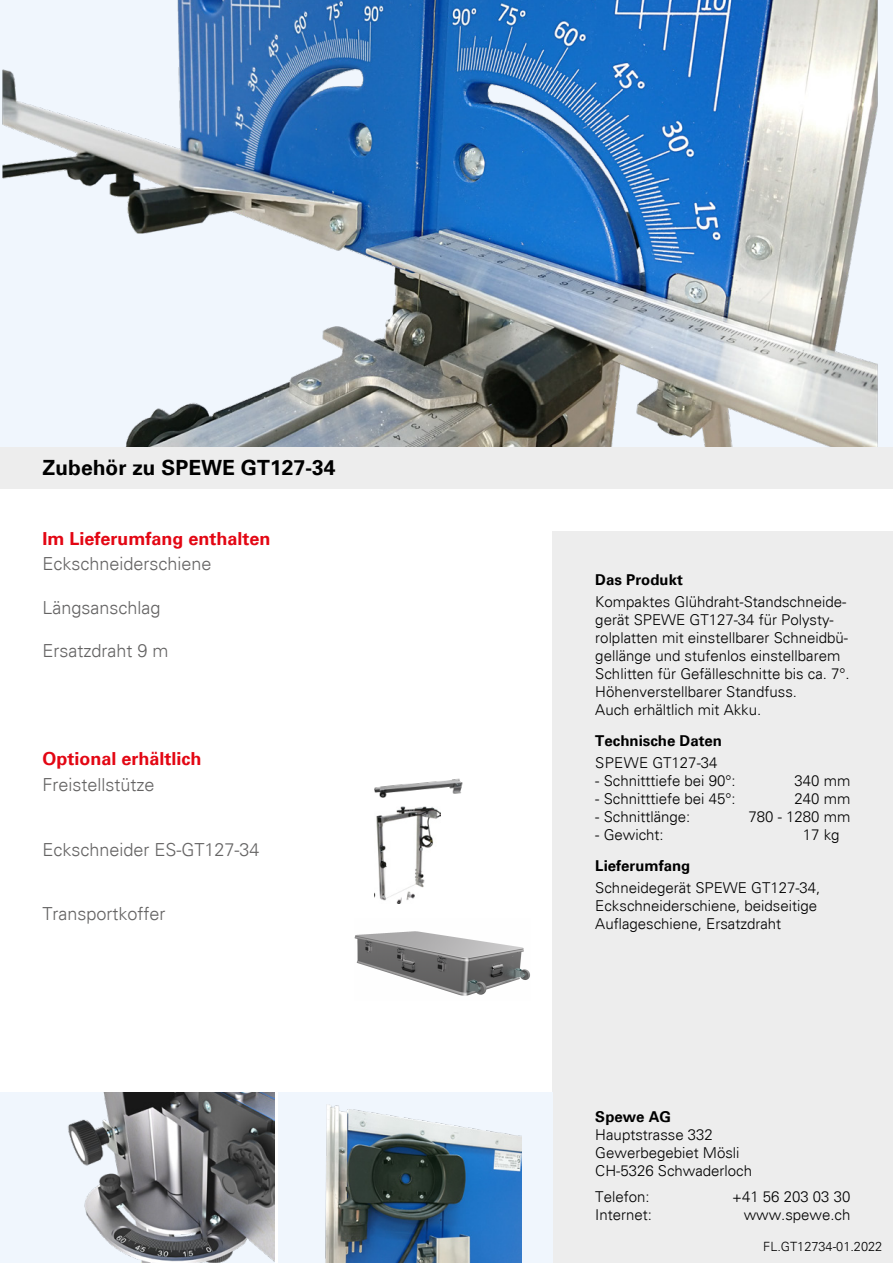
<style>
.page{position:relative;width:893px;height:1263px;background:#fff}
.page>*{position:absolute;margin:0;border:0;box-sizing:border-box;transform-origin:0 0}
.t1{font:700 21px "Univers";color:#000}
.Rückseite_12_Pt___gr{font:300 18px "Univers";color:#646363}
.Rückseite_12_Pt___gr-2{font:700 18px "Univers";color:#e30613}
.Adresse{font:300 15px/18px "Univers";color:#000}
.Adresse_Titel{font:700 15px "Univers";color:#000}
.Absatz_minimal{font:300 12.75px "Univers";color:#000}
</style>
<div class="page">
<div style="left:553px;top:531px;width:340px;height:732px;background:#ededed"></div>
<div style="left:0;top:446px;width:893px;height:43px;background:#ededed"></div>
<div style="left:279px;top:1093px;width:274px;height:170px;background:#f0f6fd"></div>
<img style="left:325px;top:1104px;width:196px;height:159px">
<img style="left:0;top:0;width:893px;height:446px">
<div style="left:0;top:1093px;width:274px;height:170px;background:#f0f6fd"></div>
<img style="left:68px;top:1093px;width:206px;height:170px">
<img style="left:374px;top:778px;width:89px;height:20px">
<img style="left:374px;top:806px;width:66px;height:97px">
<img style="left:355px;top:931px;width:175px;height:65px">
<p class="t1" style="left:43px;top:455px;width:294px">Zubehör zu SPEWE GT127-34</p>
<p class="Rückseite_12_Pt___gr-2" style="left:43px;top:527px;width:230px">Im Lieferumfang enthalten</p>
<p class="Rückseite_12_Pt___gr" style="left:43px;top:553px;width:171px">Eckschneiderschiene</p>
<p class="Rückseite_12_Pt___gr" style="left:43px;top:596px;width:120px">Längsanschlag</p>
<p class="Rückseite_12_Pt___gr" style="left:43px;top:640px;width:127px">Ersatzdraht 9 m</p>
<p class="Rückseite_12_Pt___gr-2" style="left:43px;top:748px;width:161px">Optional erhältlich</p>
<p class="Rückseite_12_Pt___gr" style="left:43px;top:773px;width:113px">Freistellstütze</p>
<p class="Rückseite_12_Pt___gr" style="left:43px;top:838px;width:219px">Eckschneider ES-GT127-34</p>
<p class="Rückseite_12_Pt___gr" style="left:43px;top:903px;width:125px">Transportkoffer</p>
<p class="Adresse_Titel" style="left:595px;top:571px;width:89px">Das Produkt</p>
<p class="Adresse" style="left:595px;top:593px;width:256px">Kompaktes Glühdraht-Standschneide&shy;gerät SPEWE GT127-34 für Polysty&shy;rolplatten mit einstellbarer Schneidbü&shy;gellänge und stufenlos einstellbarem Schlitten für Gefälleschnitte bis ca. 7°.<br>Höhenverstellbarer Standfuss.</p>
<p class="Adresse" style="left:595px;top:701px;width:167px">Auch erhältlich mit Akku.</p>
<p class="Adresse_Titel" style="left:595px;top:732px;width:128px">Technische Daten</p>
<p class="Adresse" style="left:595px;top:754px;width:124px">SPEWE GT127-34</p>
<p class="Adresse" style="left:595px;top:772px;width:142px">- Schnitttiefe bei 90°:</p>
<p class="Adresse" style="left:794px;top:772px;width:57px">340 mm</p>
<p class="Adresse" style="left:595px;top:790px;width:142px">- Schnitttiefe bei 45°:</p>
<p class="Adresse" style="left:794px;top:790px;width:57px">240 mm</p>
<p class="Adresse" style="left:595px;top:808px;width:97px">- Schnittlänge:</p>
<p class="Adresse" style="left:748px;top:808px;width:103px">780 - 1280 mm</p>
<p class="Adresse" style="left:595px;top:826px;width:70px">- Gewicht:</p>
<p class="Adresse" style="left:803px;top:826px;width:38px">17 kg</p>
<p class="Adresse_Titel" style="left:595px;top:857px;width:97px">Lieferumfang</p>
<p class="Adresse" style="left:595px;top:879px;width:227px">Schneidegerät SPEWE GT127-34,<br>Eckschneiderschiene, beidseitige<br>Auflageschiene, Ersatzdraht</p>
<p class="Adresse_Titel" style="left:595px;top:1107px;width:77px">Spewe AG</p>
<p class="Adresse" style="left:595px;top:1125px;width:119px">Hauptstrasse 332</p>
<p class="Adresse" style="left:595px;top:1143px;width:146px">Gewerbegebiet Mösli</p>
<p class="Adresse" style="left:595px;top:1161px;width:158px">CH-5326 Schwaderloch</p>
<p class="Adresse" style="left:595px;top:1188px;width:56px">Telefon:</p>
<p class="Adresse" style="left:732px;top:1188px;width:120px">+41 56 203 03 30</p>
<p class="Adresse" style="left:595px;top:1206px;width:58px">Internet:</p>
<p class="Adresse" style="left:744px;top:1206px;width:108px">www.spewe.ch</p>
<p class="Absatz_minimal" style="left:763px;top:1239px;width:121px">FL.GT12734-01.2022</p>
</div>
